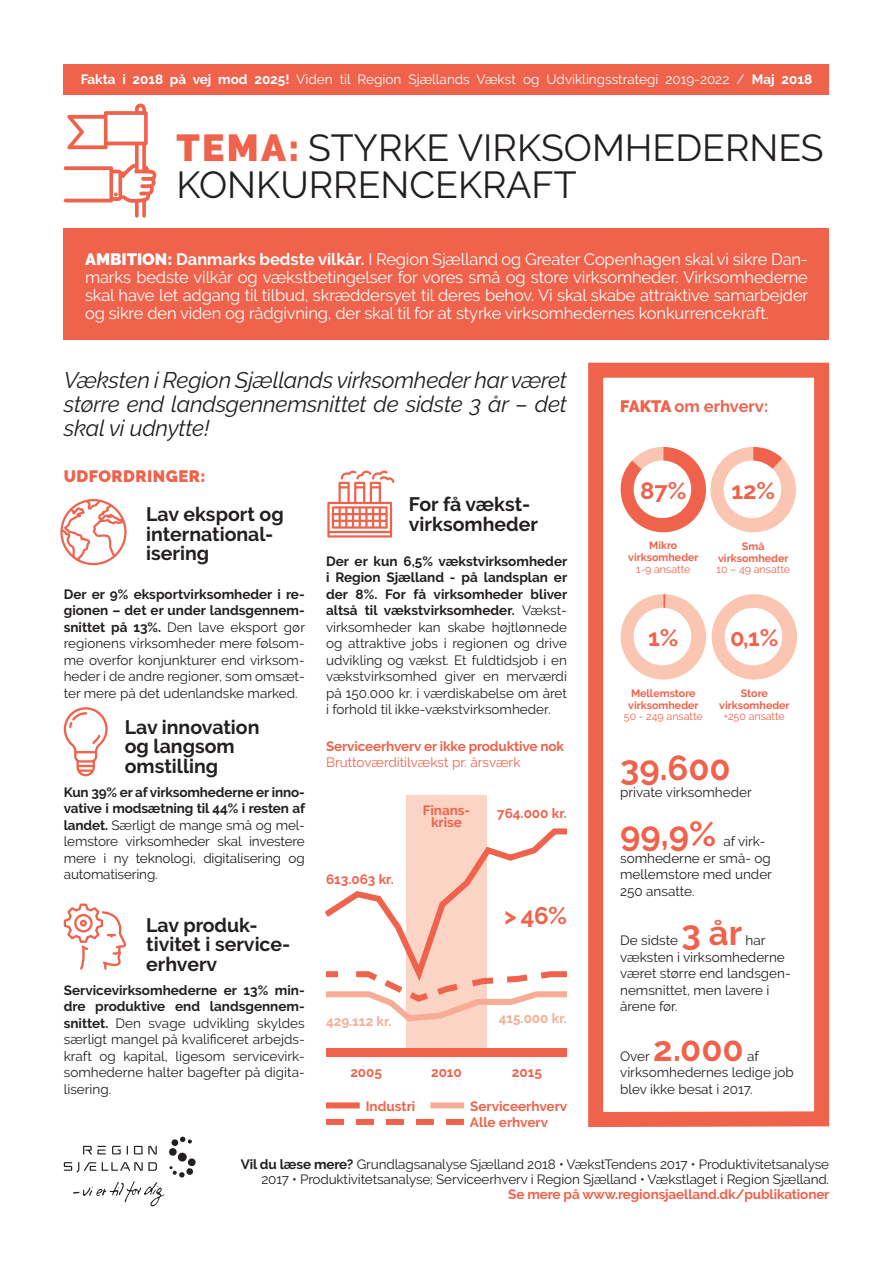
<style>
.page{position:relative;width:893px;height:1263px;background:#fff}
.page>*{position:absolute;margin:0;border:0;box-sizing:border-box;transform-origin:0 0}
.t1{font:37.5px/37.5px "Raleway";color:#231f20}
.t2{font:700 34.5px "Raleway";color:#ef624b}
.t3{font:700 24px "Raleway";color:#ef624b}
.t4{font:700 23.7px "Raleway";color:#ef624b}
.t5{font:italic 22.5px/24px "Raleway";letter-spacing:-.01em;color:#231f20;text-align:justify}
.t6{font:700 19.5px/19.5px "Raleway";color:#231f20}
.t7{font:16.5px/18px "Raleway";letter-spacing:-.01em;color:#fff;text-align:justify}
.t8{font:700 16.5px "Raleway";color:#ef624b}
.t9{font:900 16.5px "Raleway";letter-spacing:.03em;color:#ef624b}
.t10{font:13.5px/16.5px "Raleway";color:#231f20;text-align:justify}
.t11{font:700 13.5px "Raleway";letter-spacing:-.01em;color:#ef624b}
.t12{font:13.5px "Raleway";color:#fff}
.t13{font:13.5px "Raleway";color:#ef624b}
.t14{font:700 13.5px "Raleway";color:#f7ad95}
.t15{font:700 10.65px/11.9px "Raleway";color:#ef624b}
.t16{font:10.65px "Raleway";color:#ef624b}
.s1{font-weight:700}
.s2{font-weight:900;color:#ef624b}
.s3{font-weight:900}
</style>
<div class="page">
<svg style="left:588px;top:362px;width:242px;height:765px"></svg>
<div style="left:64px;top:64px;width:765px;height:30px;background:#ef624b"></div>
<div style="left:64px;top:228px;width:765px;height:111px;background:#ef624b"></div>
<svg style="left:64px;top:903px;width:62px;height:67px"></svg>
<svg style="left:63px;top:707px;width:45px;height:69px"></svg>
<svg style="left:60px;top:499px;width:67px;height:66px"></svg>
<svg style="left:327px;top:470px;width:67px;height:68px"></svg>
<div style="left:326px;top:1102px;width:34px;height:6px;background:#ef624b"></div>
<div style="left:430px;top:1102px;width:34px;height:6px;background:#f7ad95"></div>
<svg style="left:326px;top:1119px;width:138px;height:6px"></svg>
<div style="left:406px;top:795px;width:81px;height:258px;background:#fbd4c5"></div>
<svg style="left:324px;top:828px;width:243px;height:194px"></svg>
<div style="left:326px;top:1048px;width:241px;height:9px;background:#ef624b"></div>
<svg style="left:178px;top:1152px;width:9px;height:10px"></svg>
<div style="left:171px;top:1139px;width:7px;height:7px;background:#231f20;border-radius:50%"></div>
<div style="left:169px;top:1148px;width:8px;height:8px;background:#231f20;border-radius:50%"></div>
<svg style="left:180px;top:1136px;width:12px;height:8px"></svg>
<div style="left:186px;top:1168px;width:7px;height:7px;background:#231f20;border-radius:50%"></div>
<div style="left:188px;top:1158px;width:8px;height:8px;background:#231f20;border-radius:50%"></div>
<svg style="left:83px;top:1146px;width:9px;height:9px"></svg>
<svg style="left:112px;top:1146px;width:9px;height:8px"></svg>
<svg style="left:134px;top:1146px;width:23px;height:8px"></svg>
<svg style="left:98px;top:1146px;width:8px;height:8px"></svg>
<svg style="left:64px;top:1162px;width:121px;height:44px"></svg>
<svg style="left:64px;top:104px;width:92px;height:114px"></svg>
<svg style="left:621px;top:447px;width:179px;height:90px"></svg>
<svg style="left:619px;top:594px;width:178px;height:87px"></svg>
<p class="t12" style="left:81px;top:72px;width:733px"><span class="s1">Fakta i 2018 på vej mod 2025!</span> Viden til Region Sjællands Vækst og Udviklingsstrategi 2019-2022 / <span class="s1">Maj 2018</span></p>
<p class="t1" style="left:176px;top:129px;width:649px"><span class="s2">TEMA:</span> STYRKE VIRKSOMHEDERNES<br>KONKURRENCEKRAFT</p>
<p class="t7" style="left:85px;top:250px;width:725px"><span class="s3">AMBITION:</span> <span class="s1">Danmarks bedste vilkår.</span> I Region Sjælland og Greater Copenhagen skal vi sikre Dan&shy;marks bedste vilkår og vækstbetingelser for vores små og store virksomheder. Virksomhederne skal have let adgang til tilbud, skræddersyet til deres behov. Vi skal skabe attraktive samarbejder og sikre den viden og rådgivning, der skal til for at styrke virksomhedernes konkurrencekraft.</p>
<p class="t5" style="left:64px;top:368px;width:505px">Væksten i Region Sjællands virksomheder har været større end landsgennemsnittet de sidste 3 år – det skal vi udnytte!</p>
<p class="t9" style="left:64px;top:467px;width:143px">UDFORDRINGER:</p>
<p class="t6" style="left:146px;top:505px;width:139px">Lav eksport og</p>
<p class="t6" style="left:146px;top:524px;width:129px">international&shy;isering</p>
<p class="t10" style="left:64px;top:585px;width:243px"><span class="s1">Der er 9% eksportvirksomheder i re&shy;gionen – det er under landsgennem&shy;snittet på 13%.</span> Den lave eksport gør regionens virksomheder mere følsom&shy;me overfor konjunkturer end virksom&shy;heder i de andre regioner, som omsæt&shy;ter mere på det udenlandske marked.</p>
<p class="t6" style="left:125px;top:717px;width:136px">Lav innovation</p>
<p class="t6" style="left:125px;top:736px;width:112px">og langsom</p>
<p class="t6" style="left:125px;top:756px;width:95px">omstilling</p>
<p class="t10" style="left:64px;top:783px;width:243px"><span class="s1">Kun 39% er af virksomhederne er inno&shy;vative i modsætning til 44% i resten af landet.</span> Særligt de mange små og mel&shy;lemstore virksomheder skal investere mere i ny teknologi, digitalisering og automatisering.</p>
<p class="t6" style="left:146px;top:915px;width:146px">Lav produk&shy;tivitet i service&shy;erhverv</p>
<p class="t10" style="left:64px;top:981px;width:242px"><span class="s1">Servicevirksomhederne er 13% min&shy;dre produktive end landsgennem&shy;snittet.</span> Den svage udvikling skyldes særligt mangel på kvalificeret arbejds&shy;kraft og kapital, ligesom servicevirk&shy;somhederne halter bagefter på digita&shy;lisering.</p>
<p class="t6" style="left:409px;top:495px;width:131px">For få vækst&shy;virksomheder</p>
<p class="t10" style="left:326px;top:552px;width:243px"><span class="s1">Der er kun 6,5% vækstvirksomheder i Region Sjælland - på landsplan er der 8%. For få virksomheder bliver altså til vækstvirksomheder.</span> Vækst&shy;virksomheder kan skabe højtlønnede og attraktive jobs i regionen og drive udvikling og vækst. Et fuldtidsjob i en vækstvirksomhed giver en merværdi på 150.000 kr. i værdiskabelse om året i forhold til ikke-vækstvirksomheder.</p>
<p class="t11" style="left:326px;top:738px;width:240px">Serviceerhverv er ikke produktive nok</p>
<p class="t13" style="left:326px;top:755px;width:196px">Bruttoværditilvækst pr. årsværk</p>
<p class="t11" style="left:326px;top:871px;width:69px">613.063 kr.</p>
<p class="t11" style="left:423px;top:803px;width:49px">Finans-</p>
<p class="t11" style="left:431px;top:815px;width:32px">krise</p>
<p class="t11" style="left:497px;top:805px;width:71px">764.000 kr.</p>
<p class="t3" style="left:504px;top:902px;width:64px">&gt; 46%</p>
<p class="t14" style="left:326px;top:1013px;width:67px">429.112 kr.</p>
<p class="t14" style="left:499px;top:1010px;width:70px">415.000 kr.</p>
<p class="t11" style="left:350px;top:1065px;width:33px">2005</p>
<p class="t11" style="left:431px;top:1065px;width:32px">2010</p>
<p class="t11" style="left:512px;top:1065px;width:32px">2015</p>
<p class="t11" style="left:366px;top:1098px;width:51px">Industri</p>
<p class="t11" style="left:470px;top:1098px;width:99px">Serviceerhverv</p>
<p class="t11" style="left:470px;top:1114px;width:80px">Alle erhverv</p>
<p class="t8" style="left:620px;top:397px;width:149px"><span class="s3">FAKTA</span> om erhverv:</p>
<p class="t4" style="left:640px;top:477px;width:48px">87%</p>
<p class="t15" style="left:649px;top:540px;width:30px">Mikro</p>
<p class="t15" style="left:628px;top:552px;width:72px">virksomheder</p>
<p class="t16" style="left:636px;top:563px;width:56px">1-9 ansatte</p>
<p class="t4" style="left:731px;top:477px;width:45px">12%</p>
<p class="t15" style="left:742px;top:540px;width:24px">Små</p>
<p class="t15" style="left:718px;top:552px;width:72px">virksomheder</p>
<p class="t16" style="left:716px;top:563px;width:75px">10 – 49 ansatte</p>
<p class="t4" style="left:648px;top:624px;width:32px">1%</p>
<p class="t4" style="left:730px;top:624px;width:50px">0,1%</p>
<p class="t15" style="left:628px;top:687px;width:72px">Mellemstore virksomheder</p>
<p class="t16" style="left:624px;top:710px;width:80px">50 - 249 ansatte</p>
<p class="t15" style="left:741px;top:687px;width:29px">Store</p>
<p class="t15" style="left:719px;top:699px;width:72px">virksomheder</p>
<p class="t16" style="left:724px;top:710px;width:63px">+250 ansatte</p>
<p class="t2" style="left:620px;top:748px;width:112px">39.600</p>
<p class="t10" style="left:620px;top:783px;width:133px">private virksomheder</p>
<p class="t2" style="left:620px;top:814px;width:97px">99,9%</p>
<p class="t10" style="left:620px;top:833px;width:153px;text-align:left;text-indent:103px">af virk&shy;somhederne er små- og mellemstore med under<br>250 ansatte.</p>
<p class="t10" style="left:620px;top:932px;width:59px">De sidste</p>
<p class="t2" style="left:681px;top:913px;width:62px">3 år</p>
<p class="t10" style="left:620px;top:932px;width:172px;text-align:left;text-indent:125px">har væksten i virksomhederne været større end landsgen&shy;nemsnittet, men lavere i årene før.</p>
<p class="t10" style="left:620px;top:1047px;width:31px">Over</p>
<p class="t2" style="left:653px;top:1029px;width:92px">2.000</p>
<p class="t10" style="left:620px;top:1047px;width:175px;text-align:left;text-indent:127px">af virksomhedernes ledige job blev ikke besat i 2017.</p>
<p class="t10" style="left:241px;top:1157px;width:590px;line-height:15px;text-align:right"><span class="s1">Vil du læse mere?</span> Grundlagsanalyse Sjælland 2018 • VækstTendens 2017 • Produktivitetsanalyse<br>2017 • Produktivitetsanalyse; Serviceerhverv i Region Sjælland • Vækstlaget i Region Sjælland.</p>
<p class="t11" style="left:508px;top:1187px;width:323px">Se mere på www.regionsjaelland.dk/publikationer</p>
</div>
